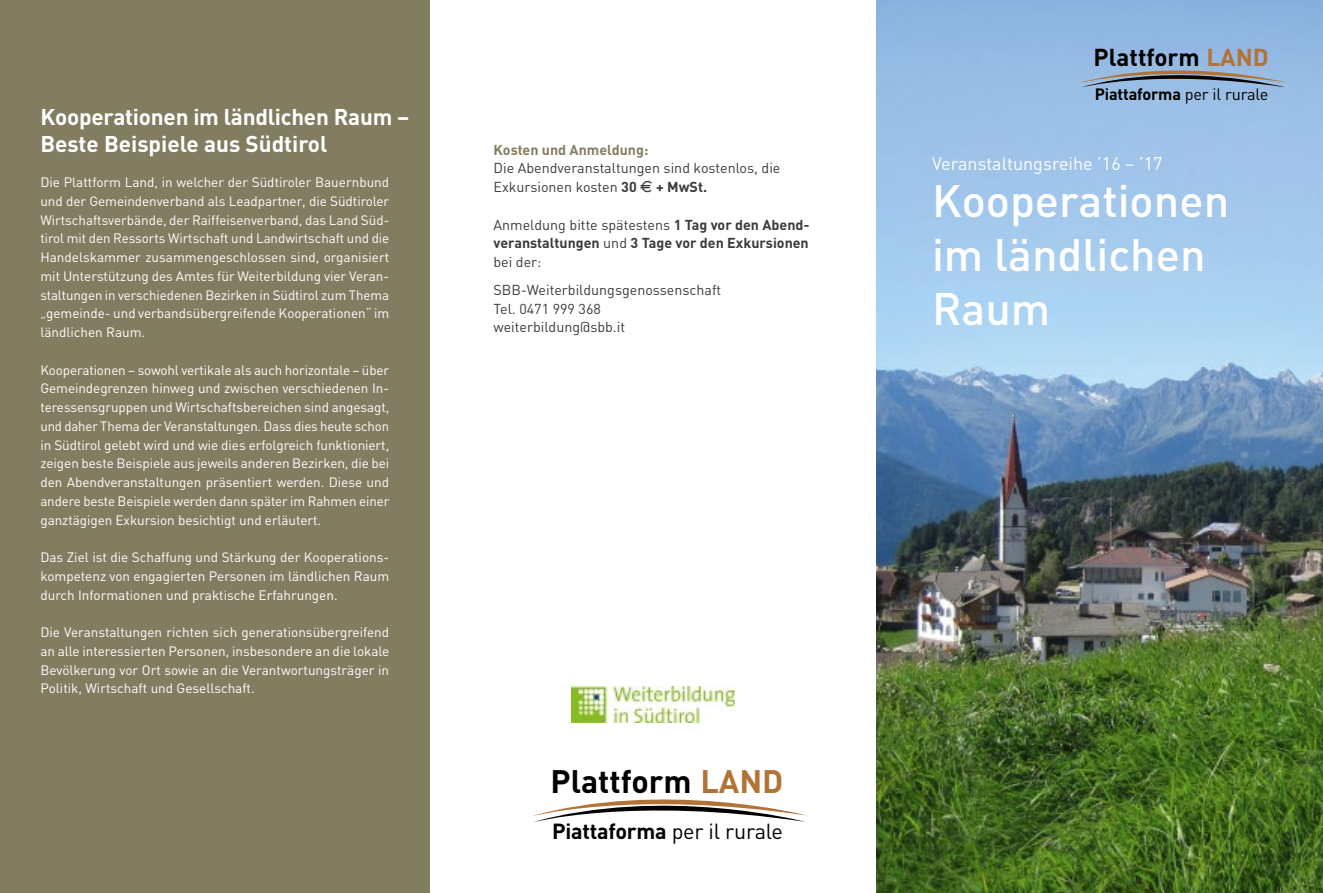
<style>
.page{position:relative;width:1323px;height:893px;background:#fff}
.page>*{position:absolute;margin:0;border:0;box-sizing:border-box;transform-origin:0 0}
.t1{font:500 45px/54px "DIN";color:#fff}
.t2{font:700 32.1px "DIN";color:#000}
.t3{font:700 24.15px "DIN";color:#000}
.t4{font:700 22.5px/27px "DIN";letter-spacing:-.01em;color:#fff}
.t5{font:700 21.6px "DIN";letter-spacing:-.01em;color:#000}
.t6{font:18px "DIN";color:#fff}
.t7{font:700 16.2px "DIN";letter-spacing:-.01em;color:#000}
.t8{font:14.25px/18.8px "DIN";color:#3b3b3a}
.t9{font:700 14.25px/18.8px "DIN";color:#3b3b3a;text-align:justify}
.t10{font:700 14.25px "DIN";color:#837d61}
.t11{font:13.5px/18.8px "DIN";color:#fff;text-align:justify}
.s1{font-weight:700}
.s2{font-family:"Eurofont"}
.s3{font-weight:400}
.s4{color:#b17436}
</style>
<div class="page">
<img style="left:876px;top:0;width:446px;height:893px">
<img style="left:571px;top:687px;width:163px;height:35px">
<div style="left:0;top:0;width:429px;height:893px;background:#827d60"></div>
<svg style="left:1076px;top:55px;width:210px;height:33px;background:#8ea8c6"></svg>
<svg style="left:532px;top:799px;width:275px;height:23px"></svg>
<h3 class="t4" style="left:40px;top:102px;width:370px">Kooperationen im ländlichen Raum –<br>Beste Beispiele aus Südtirol</h3>
<p class="t11" style="left:40px;top:173px;width:350px">Die Plattform Land, in welcher der Südtiroler Bauernbund und der Gemeindenverband als Leadpartner, die Südtiroler Wirtschaftsverbände, der Raiffeisenverband, das Land Süd&shy;tirol mit den Ressorts Wirtschaft und Landwirtschaft und die Handelskammer zusammengeschlossen sind, organisiert mit Unterstützung des Amtes für Weiterbildung vier Veran&shy;staltungen in verschiedenen Bezirken in Südtirol zum Thema „gemeinde- und verbandsübergreifende Kooperationen“ im ländlichen Raum.</p>
<p class="t11" style="left:40px;top:360px;width:350px">Kooperationen – sowohl vertikale als auch horizontale – über Gemeindegrenzen hinweg und zwischen verschiedenen In&shy;teressensgruppen und Wirtschaftsbereichen sind angesagt, und daher Thema der Veranstaltungen. Dass dies heute schon in Südtirol gelebt wird und wie dies erfolgreich funktioniert, zeigen beste Beispiele aus jeweils anderen Bezirken, die bei den Abendveranstaltungen präsentiert werden. Diese und andere beste Beispiele werden dann später im Rahmen einer ganztägigen Exkursion besichtigt und erläutert.</p>
<p class="t11" style="left:40px;top:548px;width:350px">Das Ziel ist die Schaffung und Stärkung der Kooperations&shy;kompetenz von engagierten Personen im ländlichen Raum durch Informationen und praktische Erfahrungen.</p>
<p class="t11" style="left:40px;top:623px;width:350px">Die Veranstaltungen richten sich generationsübergreifend an alle interessierten Personen, insbesondere an die lokale Bevölkerung vor Ort sowie an die Verantwortungsträger in Politik, Wirtschaft und Gesellschaft.</p>
<p class="t10" style="left:493px;top:140px;width:156px">Kosten und Anmeldung:</p>
<p class="t8" style="left:493px;top:159px;width:288px">Die Abendveranstaltungen sind kostenlos, die<br>Exkursionen kosten <span class="s1">30</span> <span class="s2">G</span> <span class="s1">+ MwSt.</span></p>
<p class="t9" style="left:493px;top:215px;width:317px"><span class="s3">Anmeldung bitte spätestens</span> 1 Tag vor den Abend&shy;veranstaltungen <span class="s3">und</span> 3 Tage vor den Exkursionen <span class="s3">bei der:</span></p>
<p class="t8" style="left:493px;top:280px;width:229px">SBB-Weiterbildungsgenossenschaft<br>Tel. 0471 999 368 weiterbildung@sbb.it</p>
<h2 class="t2" style="left:550px;top:761px;width:234px">Plattform <span class="s4">LAND</span></h2>
<h3 class="t5" style="left:552px;top:817px;width:232px">Piattaforma <span class="s3">per il rurale</span></h3>
<h3 class="t3" style="left:1093px;top:41px;width:177px">Plattform <span class="s4">LAND</span></h3>
<p class="t7" style="left:1094px;top:84px;width:175px">Piattaforma <span class="s3">per il rurale</span></p>
<h3 class="t6" style="left:932px;top:152px;width:232px">Veranstaltungsreihe ’16 – ’17</h3>
<h1 class="t1" style="left:932px;top:172px;width:299px">Kooperationen im ländlichen<br>Raum</h1>
</div>
